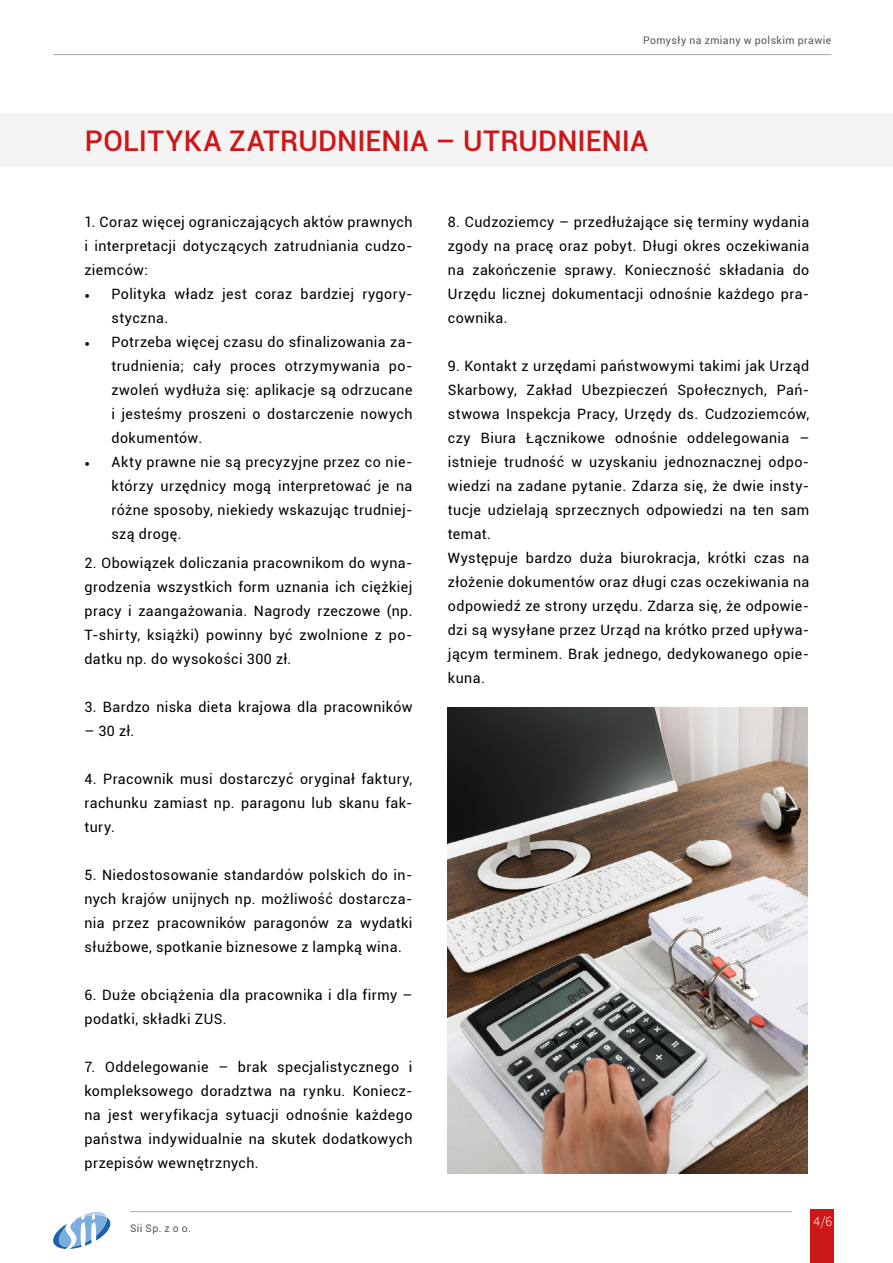
<style>
.page{position:relative;width:893px;height:1263px;background:#fff}
.page>*{position:absolute;margin:0;border:0;box-sizing:border-box;transform-origin:0 0}
.t1{font:500 28.5px "Roboto";letter-spacing:.005em;color:#cd1719}
.t2{font:14.25px/24px "Roboto";letter-spacing:.03em;color:#000;text-align:justify}
.t3{font:300 14.25px "Source Sans Pro";color:#fff}
.t4{font:10.5px "Roboto";letter-spacing:.04em;color:#575756}
.s1{font-family:"Minion Pro"}
</style>
<div class="page">
<div style="left:811px;top:1209px;width:23px;height:54px;background:#cd1719"></div>
<hr style="left:130px;top:1211px;width:662px;height:1px;background:#b3b2b2">
<hr style="left:53px;top:54px;width:778px;height:1px;background:#b3b2b2">
<svg style="left:53px;top:1212px;width:57px;height:37px"></svg>
<div style="left:0;top:114px;width:893px;height:53px;background:#f4f4f4"></div>
<img style="left:448px;top:708px;width:359px;height:466px">
<p class="t4" style="left:643px;top:33px;width:190px">Pomysły na zmiany w polskim prawie</p>
<h1 class="t1" style="left:85px;top:121px;width:565px">POLITYKA ZATRUDNIENIA – UTRUDNIENIA</h1>
<p class="t2" style="left:84px;top:209px;width:329px">1. Coraz więcej ograniczających aktów prawnych i interpretacji dotyczących zatrudniania cudzo&shy;ziemców:</p>
<p class="t2" style="left:111px;top:281px;width:302px;text-indent:-27px"><span class="s1">•</span> Polityka władz jest coraz bardziej rygory&shy;styczna.</p>
<p class="t2" style="left:111px;top:329px;width:302px;text-indent:-27px"><span class="s1">•</span> Potrzeba więcej czasu do sfinalizowania za&shy;trudnienia; cały proces otrzymywania po&shy;zwoleń wydłuża się: aplikacje są odrzucane i jesteśmy proszeni o dostarczenie nowych dokumentów.</p>
<p class="t2" style="left:111px;top:449px;width:302px;text-indent:-27px"><span class="s1">•</span> Akty prawne nie są precyzyjne przez co nie&shy;którzy urzędnicy mogą interpretować je na różne sposoby, niekiedy wskazując trudniej&shy;szą drogę.</p>
<p class="t2" style="left:84px;top:550px;width:329px">2. Obowiązek doliczania pracownikom do wyna&shy;grodzenia wszystkich form uznania ich ciężkiej pracy i zaangażowania. Nagrody rzeczowe (np.<br>T-shirty, książki) powinny być zwolnione z po&shy;datku np. do wysokości 300 zł.</p>
<p class="t2" style="left:84px;top:694px;width:329px">3. Bardzo niska dieta krajowa dla pracowników</p>
<p class="t2" style="left:84px;top:718px;width:51px">– 30 zł.</p>
<p class="t2" style="left:84px;top:766px;width:329px">4. Pracownik musi dostarczyć oryginał faktury, rachunku zamiast np. paragonu lub skanu fak&shy;tury.</p>
<p class="t2" style="left:84px;top:862px;width:329px">5. Niedostosowanie standardów polskich do in&shy;nych krajów unijnych np. możliwość dostarcza&shy;nia przez pracowników paragonów za wydatki służbowe, spotkanie biznesowe z lampką wina.</p>
<p class="t2" style="left:84px;top:982px;width:329px">6. Duże obciążenia dla pracownika i dla firmy – podatki, składki ZUS.</p>
<p class="t2" style="left:84px;top:1054px;width:329px">7. Oddelegowanie – brak specjalistycznego i kompleksowego doradztwa na rynku. Koniecz&shy;na jest weryfikacja sytuacji odnośnie każdego państwa indywidualnie na skutek dodatkowych przepisów wewnętrznych.</p>
<p class="t4" style="left:130px;top:1220px;width:63px">Sii Sp. z o o.</p>
<p class="t2" style="left:448px;top:210px;width:363px">8. Cudzoziemcy – przedłużające się terminy wydania zgody na pracę oraz pobyt. Długi okres oczekiwania na zakończenie sprawy. Konieczność składania do Urzędu licznej dokumentacji odnośnie każdego pra&shy;cownika.</p>
<p class="t2" style="left:448px;top:354px;width:363px;text-align:left">9. Kontakt z urzędami państwowymi takimi jak Urząd Skarbowy, Zakład Ubezpieczeń Społecznych, Pań&shy;stwowa Inspekcja Pracy, Urzędy ds. Cudzoziemców, czy Biura Łącznikowe odnośnie oddelegowania – istnieje trudność w uzyskaniu jednoznacznej odpo&shy;wiedzi na zadane pytanie. Zdarza się, że dwie insty&shy;tucje udzielają sprzecznych odpowiedzi na ten sam temat.<br>Występuje bardzo duża biurokracja, krótki czas na złożenie dokumentów oraz długi czas oczekiwania na odpowiedź ze strony urzędu. Zdarza się, że odpowie&shy;dzi są wysyłane przez Urząd na krótko przed upływa&shy;jącym terminem. Brak jednego, dedykowanego opie&shy;kuna.</p>
<p class="t3" style="left:813px;top:1212px;width:20px">4/6</p>
</div>
